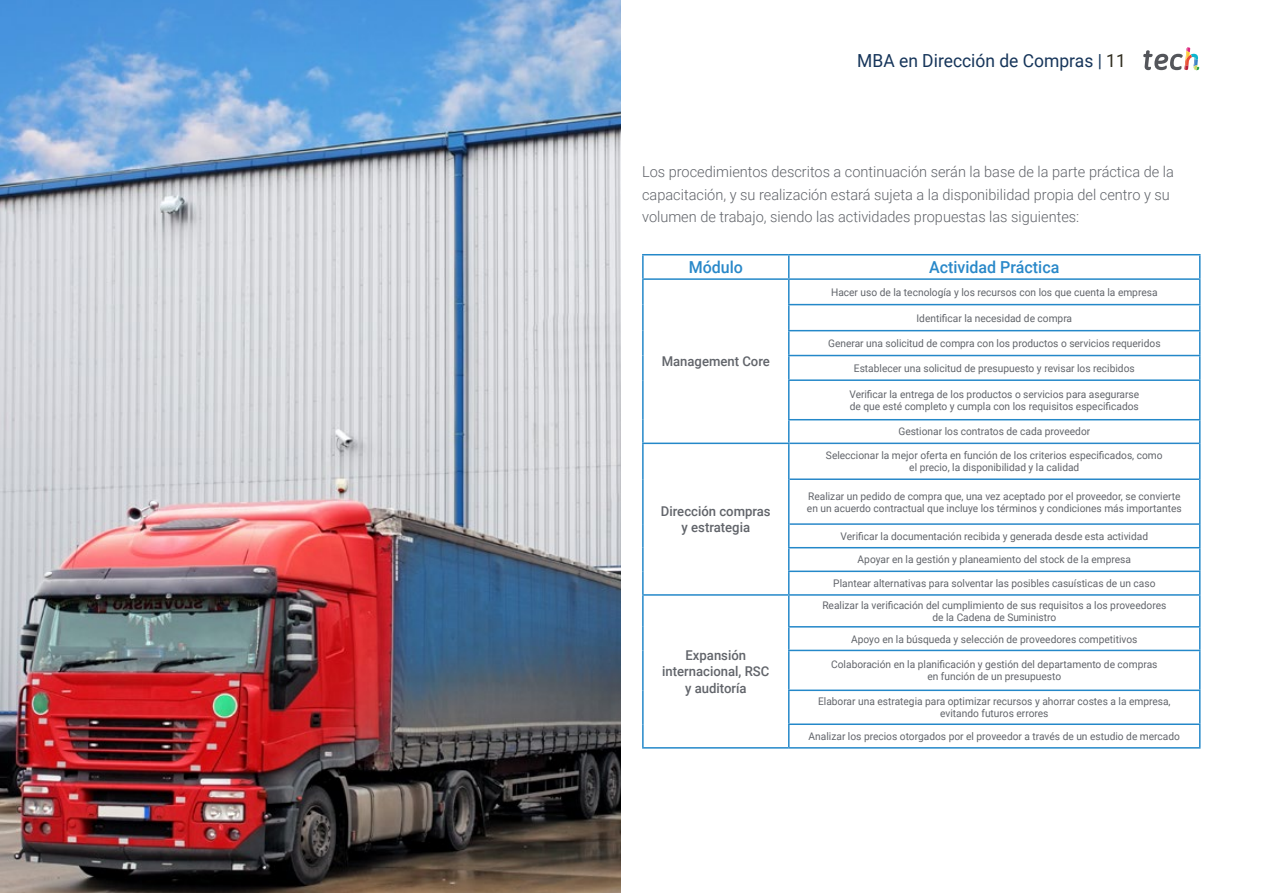
<style>
.page{position:relative;width:1263px;height:893px;background:#fff}
.page>*{position:absolute;margin:0;border:0;box-sizing:border-box;transform-origin:0 0}
.t1{font:18px "Roboto";color:#16355a}
.t2{font:500 16.5px "Roboto";color:#2988c9}
.t3{font:300 15px/22.5px "Roboto";color:#61646a}
.t4{font:500 13.5px/16.5px "Roboto";color:#61646a;text-align:center}
.t5{font:10.5px/12px "Roboto";color:#61646a;text-align:center}
.s1{color:#153559}
.s2{color:#312e20}
</style>
<div class="page">
<img style="left:0;top:0;width:621px;height:893px">
<hr style="left:642px;top:747px;width:147px;height:2px;background:#2488c9">
<hr style="left:789px;top:443px;width:410px;height:1px;background:#2988c9">
<hr style="left:789px;top:478px;width:410px;height:2px;background:#2988c9">
<hr style="left:789px;top:523px;width:410px;height:2px;background:#2988c9">
<hr style="left:642px;top:254px;width:147px;height:1px;background:#2488c9">
<hr style="left:642px;top:255px;width:2px;height:23px;background:#2488c9">
<hr style="left:789px;top:254px;width:411px;height:1px;background:#2488c9">
<hr style="left:789px;top:278px;width:411px;height:2px;background:#2488c9">
<hr style="left:788px;top:304px;width:412px;height:1px;background:#2488c9">
<hr style="left:788px;top:330px;width:412px;height:1px;background:#2488c9">
<svg style="left:1199px;top:255px;width:1px;height:124px"></svg>
<hr style="left:788px;top:381px;width:1px;height:38px;background:#2488c9">
<hr style="left:1199px;top:381px;width:1px;height:38px;background:#2488c9">
<hr style="left:788px;top:419px;width:412px;height:1px;background:#2488c9">
<svg style="left:788px;top:420px;width:1px;height:23px"></svg>
<svg style="left:1199px;top:420px;width:1px;height:23px"></svg>
<hr style="left:788px;top:547px;width:412px;height:1px;background:#2488c9">
<hr style="left:788px;top:650px;width:412px;height:1px;background:#2488c9">
<hr style="left:788px;top:689px;width:412px;height:2px;background:#2488c9">
<hr style="left:788px;top:723px;width:412px;height:2px;background:#2488c9">
<hr style="left:789px;top:747px;width:411px;height:2px;background:#2488c9">
<hr style="left:788px;top:355px;width:412px;height:1px;background:#2488c9">
<hr style="left:788px;top:379px;width:412px;height:2px;background:#2488c9">
<hr style="left:1199px;top:443px;width:1px;height:36px;background:#2488c9">
<hr style="left:1199px;top:479px;width:1px;height:45px;background:#2488c9">
<hr style="left:788px;top:571px;width:412px;height:1px;background:#2488c9">
<svg style="left:1199px;top:524px;width:1px;height:70px"></svg>
<hr style="left:789px;top:594px;width:411px;height:2px;background:#2488c9">
<hr style="left:1199px;top:596px;width:1px;height:30px;background:#2488c9">
<hr style="left:788px;top:626px;width:412px;height:2px;background:#2488c9">
<svg style="left:1199px;top:628px;width:1px;height:22px"></svg>
<hr style="left:1199px;top:651px;width:1px;height:38px;background:#2488c9">
<hr style="left:1199px;top:691px;width:1px;height:32px;background:#2488c9">
<svg style="left:1199px;top:725px;width:1px;height:22px"></svg>
<hr style="left:642px;top:443px;width:147px;height:1px;background:#2488c9">
<hr style="left:642px;top:444px;width:2px;height:35px;background:#2488c9">
<hr style="left:788px;top:444px;width:1px;height:35px;background:#2488c9">
<hr style="left:642px;top:479px;width:2px;height:45px;background:#2488c9">
<hr style="left:788px;top:479px;width:1px;height:45px;background:#2488c9">
<hr style="left:642px;top:524px;width:2px;height:24px;background:#2488c9">
<hr style="left:642px;top:548px;width:2px;height:23px;background:#2488c9">
<hr style="left:642px;top:571px;width:2px;height:23px;background:#2488c9">
<svg style="left:788px;top:524px;width:1px;height:70px"></svg>
<hr style="left:642px;top:594px;width:147px;height:2px;background:#2488c9">
<hr style="left:642px;top:596px;width:2px;height:31px;background:#2488c9">
<hr style="left:788px;top:596px;width:1px;height:30px;background:#2488c9">
<hr style="left:642px;top:627px;width:2px;height:23px;background:#2488c9">
<svg style="left:788px;top:628px;width:1px;height:22px"></svg>
<hr style="left:642px;top:650px;width:2px;height:40px;background:#2488c9">
<hr style="left:788px;top:651px;width:1px;height:38px;background:#2488c9">
<hr style="left:642px;top:690px;width:2px;height:34px;background:#2488c9">
<hr style="left:788px;top:691px;width:1px;height:32px;background:#2488c9">
<hr style="left:642px;top:724px;width:2px;height:23px;background:#2488c9">
<svg style="left:788px;top:725px;width:1px;height:22px"></svg>
<hr style="left:642px;top:278px;width:147px;height:2px;background:#2488c9">
<hr style="left:642px;top:280px;width:2px;height:25px;background:#2488c9">
<hr style="left:642px;top:305px;width:2px;height:26px;background:#2488c9">
<hr style="left:642px;top:331px;width:2px;height:25px;background:#2488c9">
<hr style="left:642px;top:356px;width:2px;height:24px;background:#2488c9">
<svg style="left:788px;top:255px;width:1px;height:124px"></svg>
<hr style="left:642px;top:380px;width:2px;height:40px;background:#2488c9">
<hr style="left:642px;top:420px;width:2px;height:23px;background:#2488c9">
<svg style="left:1143px;top:47px;width:56px;height:24px"></svg>
<h1 class="t1" style="left:857px;top:48px;width:270px">MBA en Dirección de Compras <span class="s1">|</span> <span class="s2">11</span></h1>
<p class="t3" style="left:642px;top:160px;width:533px">Los procedimientos descritos a continuación serán la base de la parte práctica de la capacitación, y su realización estará sujeta a la disponibilidad propia del centro y su volumen de trabajo, siendo las actividades propuestas las siguientes:</p>
<h2 class="t2" style="left:689px;top:256px;width:56px">Módulo</h2>
<h2 class="t2" style="left:929px;top:256px;width:132px">Actividad Práctica</h2>
<p class="t4" style="left:662px;top:353px;width:110px">Management Core</p>
<p class="t4" style="left:661px;top:502px;width:111px">Dirección compras y estrategia</p>
<p class="t4" style="left:662px;top:646px;width:109px">Expansión internacional, RSC y auditoría</p>
<p class="t5" style="left:831px;top:286px;width:328px">Hacer uso de la tecnología y los recursos con los que cuenta la empresa</p>
<p class="t5" style="left:916px;top:311px;width:157px">Identificar la necesidad de compra</p>
<p class="t5" style="left:828px;top:337px;width:334px">Generar una solicitud de compra con los productos o servicios requeridos</p>
<p class="t5" style="left:854px;top:362px;width:282px">Establecer una solicitud de presupuesto y revisar los recibidos</p>
<p class="t5" style="left:849px;top:388px;width:291px;text-align:left">Verificar la entrega de los productos o servicios para asegurarse de que esté completo y cumpla con los requisitos especificados</p>
<p class="t5" style="left:898px;top:425px;width:193px">Gestionar los contratos de cada proveedor</p>
<p class="t5" style="left:826px;top:449px;width:338px">Seleccionar la mejor oferta en función de los criterios especificados, como el precio, la disponibilidad y la calidad</p>
<p class="t5" style="left:807px;top:489px;width:376px;text-align:left">Realizar un pedido de compra que, una vez aceptado por el proveedor, se convierte en un acuerdo contractual que incluye los términos y condiciones más importantes</p>
<p class="t5" style="left:840px;top:530px;width:309px">Verificar la documentación recibida y generada desde esta actividad</p>
<p class="t5" style="left:858px;top:553px;width:275px">Apoyar en la gestión y planeamiento del stock de la empresa</p>
<p class="t5" style="left:833px;top:577px;width:324px">Plantear alternativas para solventar las posibles casuísticas de un caso</p>
<p class="t5" style="left:822px;top:599px;width:345px">Realizar la verificación del cumplimiento de sus requisitos a los proveedores de la Cadena de Suministro</p>
<p class="t5" style="left:851px;top:632px;width:288px">Apoyo en la búsqueda y selección de proveedores competitivos</p>
<p class="t5" style="left:831px;top:658px;width:328px">Colaboración en la planificación y gestión del departamento de compras en función de un presupuesto</p>
<p class="t5" style="left:818px;top:695px;width:354px">Elaborar una estrategia para optimizar recursos y ahorrar costes a la empresa, evitando futuros errores</p>
<p class="t5" style="left:809px;top:730px;width:373px">Analizar los precios otorgados por el proveedor a través de un estudio de mercado</p>
</div>
